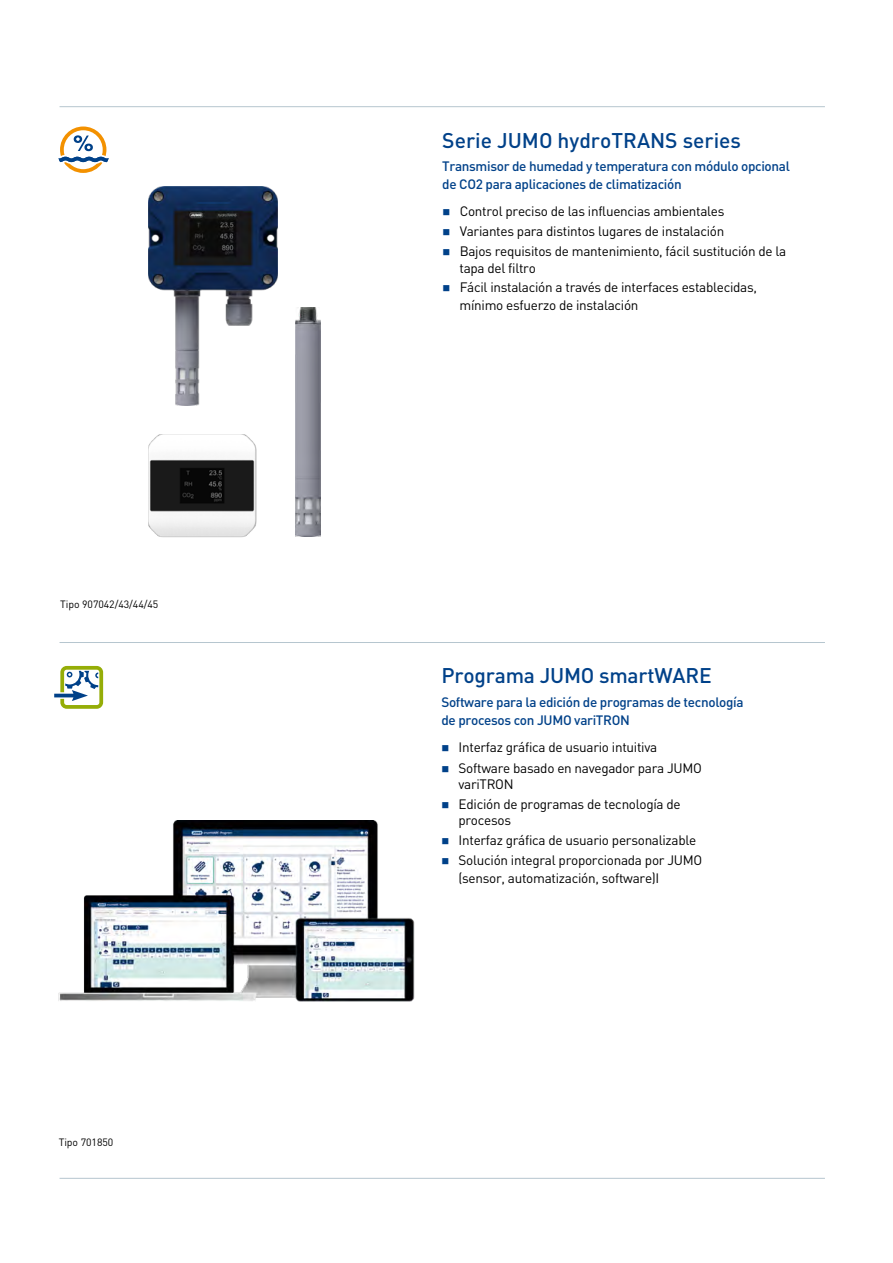
<style>
.page{position:relative;width:893px;height:1263px;background:#fff}
.page>*{position:absolute;margin:0;border:0;box-sizing:border-box;transform-origin:0 0}
.Subline_Innenseite_9{font:500 21px "DIN Pro";color:#004189}
.t1{font:13.5px/20.1px "DIN Pro";letter-spacing:-.02em;color:#000}
.Subline_Innenseite_9-2{font:500 13.5px/18px "DIN Pro";letter-spacing:-.025em;color:#004189}
.Typ_-_Text_schwarz_7{font:10.5px "DIN Pro";letter-spacing:-.005em;color:#000}
</style>
<div class="page">
<hr style="left:60px;top:106px;width:765px;height:1px;background:#b6c6cf">
<hr style="left:60px;top:1178px;width:765px;height:1px;background:#b6c6cf">
<hr style="left:60px;top:642px;width:765px;height:1px;background:#b6c6cf">
<img style="left:149px;top:186px;width:129px;height:219px">
<div style="left:148px;top:434px;width:109px;height:103px;background:#000;opacity:.5"></div>
<img style="left:149px;top:435px;width:107px;height:102px">
<img style="left:296px;top:307px;width:24px;height:230px">
<svg style="left:58px;top:126px;width:51px;height:47px"></svg>
<svg style="left:54px;top:666px;width:49px;height:43px"></svg>
<img style="left:58px;top:820px;width:357px;height:181px">
<p class="Typ_-_Text_schwarz_7" style="left:60px;top:596px;width:100px">Tipo 907042/43/44/45</p>
<p class="Typ_-_Text_schwarz_7" style="left:59px;top:1134px;width:56px">Tipo 701850</p>
<p class="Subline_Innenseite_9" style="left:442px;top:123px;width:300px">Serie JUMO hydroTRANS series</p>
<p class="Subline_Innenseite_9-2" style="left:442px;top:156px;width:349px">Transmisor de humedad y temperatura con módulo opcional de CO2 para aplicaciones de climatización</p>
<p class="t1" style="left:460px;top:200px;width:328px">Control preciso de las influencias ambientales<br>Variantes para distintos lugares de instalación<br>Bajos requisitos de mantenimiento, fácil sustitución de la</p>
<p class="t1" style="left:459px;top:257px;width:299px;line-height:19.4px">tapa del filtro<br>Fácil instalación a través de interfaces establecidas,</p>
<p class="t1" style="left:459px;top:294px;width:181px">mínimo esfuerzo de instalación</p>
<p class="Subline_Innenseite_9" style="left:441px;top:659px;width:272px">Programa JUMO smartWARE</p>
<p class="Subline_Innenseite_9-2" style="left:441px;top:692px;width:304px">Software para la edición de programas de tecnología de procesos con JUMO variTRON</p>
<p class="t1" style="left:459px;top:736px;width:245px">Interfaz gráfica de usuario intuitiva<br>Software basado en navegador para JUMO</p>
<p class="t1" style="left:458px;top:772px;width:224px">variTRON<br>Edición de programas de tecnología de</p>
<p class="t1" style="left:458px;top:809px;width:245px">procesos<br>Interfaz gráfica de usuario personalizable<br>Solución integral proporcionada por JUMO</p>
<p class="t1" style="left:458px;top:867px;width:203px">(sensor, automatización, software)I</p>
</div>
